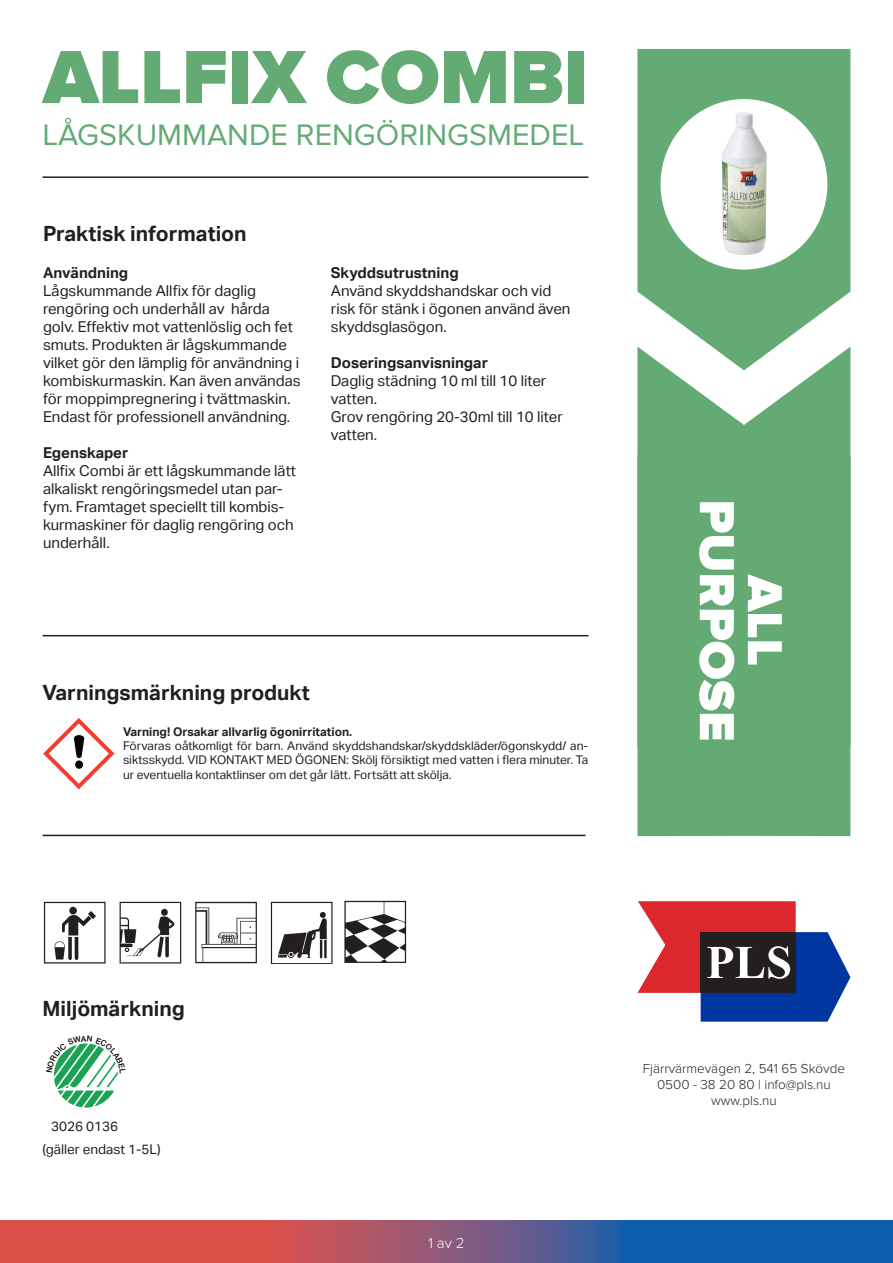
<style>
.page{position:relative;width:893px;height:1263px;background:#fff}
.page>*{position:absolute;margin:0;border:0;box-sizing:border-box;transform-origin:0 0}
.t1{font:900 78px "Proxima Nova";color:#64aa74}
.t2{font:900 51px "Proxima Nova";color:#fff}
.t3{font:30.75px "Proxima Nova";color:#64aa74}
.t4{font:700 21px "Aktiv Grotesk";color:#231f20}
.t5{font:15px/18px "Aktiv Grotesk";color:#231f20}
.t6{font:700 15px "Aktiv Grotesk";color:#231f20}
.t7{font:300 15px "Proxima Nova";color:#fff}
.t8{font:300 13.5px "Proxima Nova";color:#231f20}
.t9{font:13.5px "Aktiv Grotesk";color:#231f20}
.t10{font:12px/14.4px "Aktiv Grotesk";color:#231f20;text-align:justify}
.t11{font:700 12px "Aktiv Grotesk";color:#231f20}
</style>
<div class="page">
<svg style="left:637px;top:901px;width:213px;height:121px"></svg>
<hr style="left:43px;top:835px;width:542px;height:1px;background:#231f20">
<hr style="left:43px;top:635px;width:545px;height:1px;background:#231f20">
<svg style="left:637px;top:49px;width:213px;height:298px;background:#74b382"></svg>
<svg style="left:637px;top:347px;width:213px;height:108px;fill:#64aa74"></svg>
<div style="left:637px;top:455px;width:213px;height:381px;background:#64aa74"></div>
<div style="left:660px;top:99px;width:167px;height:171px;background:#fff;border-radius:50%"></div>
<svg style="left:0;top:1220px;width:893px;height:43px;background:#7b577a"></svg>
<hr style="left:43px;top:176px;width:545px;height:2px;background:#231f20">
<img style="left:722px;top:112px;width:45px;height:143px">
<svg style="left:43px;top:718px;width:72px;height:71px"></svg>
<svg style="left:271px;top:902px;width:62px;height:62px"></svg>
<svg style="left:344px;top:901px;width:62px;height:62px"></svg>
<svg style="left:195px;top:902px;width:62px;height:61px"></svg>
<svg style="left:120px;top:902px;width:61px;height:61px"></svg>
<svg style="left:44px;top:902px;width:62px;height:61px"></svg>
<svg style="left:53px;top:1043px;width:65px;height:64px"></svg>
<p class="t1" style="left:43px;top:32px;width:547px">ALLFIX COMBI</p>
<p class="t3" style="left:43px;top:117px;width:543px">LÅGSKUMMANDE RENGÖRINGSMEDEL</p>
<p class="t4" style="left:43px;top:221px;width:205px">Praktisk information</p>
<p class="t6" style="left:43px;top:264px;width:87px">Användning</p>
<p class="t5" style="left:43px;top:282px;width:259px">Lågskummande Allfix för daglig rengöring och underhåll av hårda golv. Effektiv mot vattenlöslig och fet smuts. Produkten är lågskummande vilket gör den lämplig för användning i kombiskurmaskin. Kan även användas för moppimpregnering i tvättmaskin.</p>
<p class="t5" style="left:43px;top:408px;width:249px">Endast för professionell användning.</p>
<p class="t6" style="left:43px;top:444px;width:87px">Egenskaper</p>
<p class="t5" style="left:43px;top:462px;width:255px">Allfix Combi är ett lågskummande lätt alkaliskt rengöringsmedel utan par&shy;fym. Framtaget speciellt till kombis&shy;kurmaskiner för daglig rengöring och underhåll.</p>
<p class="t6" style="left:331px;top:264px;width:129px">Skyddsutrustning</p>
<p class="t5" style="left:331px;top:282px;width:241px">Använd skyddshandskar och vid risk för stänk i ögonen använd även skyddsglasögon.</p>
<p class="t6" style="left:331px;top:354px;width:159px">Doseringsanvisningar</p>
<p class="t5" style="left:331px;top:372px;width:217px">Daglig städning 10 ml till 10 liter vatten.</p>
<p class="t5" style="left:331px;top:408px;width:233px">Grov rengöring 20-30ml till 10 liter vatten.</p>
<p class="t4" style="left:43px;top:680px;width:269px">Varningsmärkning produkt</p>
<p class="t11" style="left:123px;top:724px;width:231px">Varning! Orsakar allvarlig ögonirritation.</p>
<p class="t10" style="left:123px;top:739px;width:467px">Förvaras oåtkomligt för barn. Använd skyddshandskar/skyddskläder/ögonskydd/ an&shy;siktsskydd. VID KONTAKT MED ÖGONEN: Skölj försiktigt med vatten i flera minuter. Ta ur eventuella kontaktlinser om det går lätt. Fortsätt att skölja.</p>
<p class="t2" style="left:746px;top:499px;width:243px;rotate:90deg">PURPOSE</p>
<p class="t2" style="left:794px;top:575px;width:92px;rotate:90deg">ALL</p>
<p class="t4" style="left:43px;top:997px;width:144px">Miljömärkning</p>
<p class="t9" style="left:51px;top:1118px;width:68px">3026 0136</p>
<p class="t9" style="left:43px;top:1141px;width:120px">(gäller endast 1-5L)</p>
<p class="t7" style="left:428px;top:1231px;width:38px">1 av 2</p>
<p class="t8" style="left:643px;top:1058px;width:204px">Fjärrvärmevägen 2, 541 65 Skövde</p>
<p class="t8" style="left:657px;top:1074px;width:175px">0500 - 38 20 80 | info@pls.nu</p>
<p class="t8" style="left:711px;top:1090px;width:67px">www.pls.nu</p>
</div>
